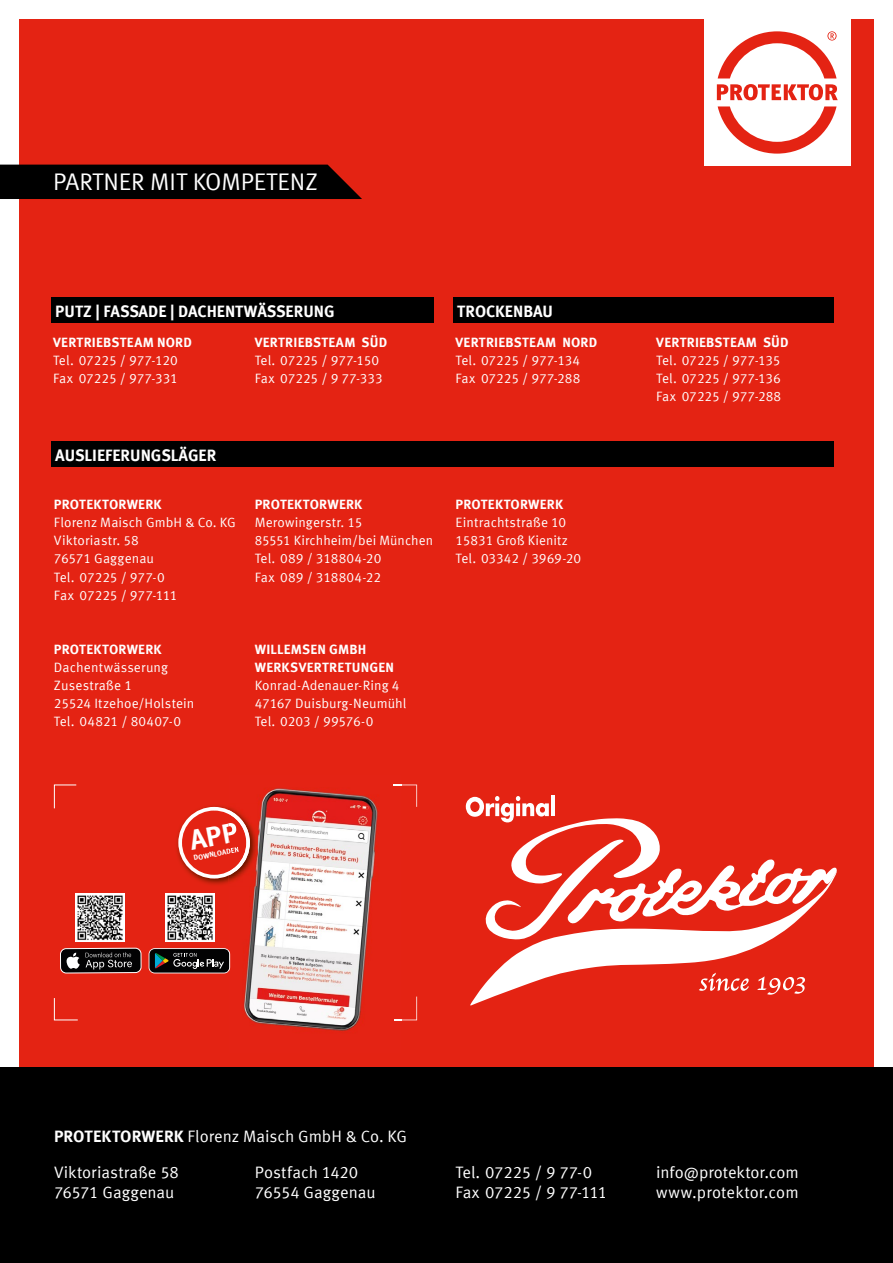
<style>
.page{position:relative;width:893px;height:1263px;background:#fff}
.page>*{position:absolute;margin:0;border:0;box-sizing:border-box;transform-origin:0 0}
.t1{font:24px "Meta Offc Pro Norm";color:#fff}
.t2{font:16.5px/19.8px "Meta Offc Pro Norm";letter-spacing:-.005em;color:#fff}
.t3{font:700 16.5px "Meta Offc Pro";color:#fff}
.t4{font:13.5px/18.1px "Meta Offc Pro Norm";letter-spacing:.005em;color:#fff}
.t5{font:700 13.5px/18.1px "Meta Offc Pro";letter-spacing:.015em;color:#fff}
.t6{font:700 7.35px "Meta Offc Pro";color:#fff}
.s1{font-family:"Meta Offc Pro";font-weight:700}
</style>
<div class="page">
<div style="left:19px;top:19px;width:855px;height:1065px;background:#e42313"></div>
<div style="left:0;top:1067px;width:893px;height:196px;background:#000"></div>
<div style="left:51px;top:298px;width:383px;height:25px;background:#000"></div>
<div style="left:51px;top:441px;width:782px;height:26px;background:#000"></div>
<div style="left:453px;top:298px;width:380px;height:25px;background:#000"></div>
<div style="left:0;top:165px;width:362px;height:34px;background:#000"></div>
<hr style="left:551px;top:795px;width:4px;height:21px;background:#fff">
<svg style="left:470px;top:941px;width:335px;height:65px"></svg>
<svg style="left:466px;top:796px;width:371px;height:145px"></svg>
<svg style="left:54px;top:784px;width:23px;height:25px"></svg>
<div style="left:704px;top:19px;width:146px;height:147px;background:#fff"></div>
<svg style="left:717px;top:84px;width:121px;height:16px"></svg>
<svg style="left:718px;top:106px;width:118px;height:48px"></svg>
<svg style="left:718px;top:31px;width:118px;height:47px"></svg>
<img style="left:176px;top:806px;width:52px;height:79px">
<svg style="left:54px;top:948px;width:88px;height:73px"></svg>
<img style="left:76px;top:893px;width:48px;height:48px">
<img style="left:166px;top:893px;width:48px;height:49px">
<img style="left:228px;top:788px;width:173px;height:243px">
<svg style="left:395px;top:996px;width:22px;height:24px"></svg>
<svg style="left:393px;top:784px;width:24px;height:23px"></svg>
<svg style="left:149px;top:948px;width:81px;height:25px;background:#2f3030"></svg>
<img style="left:228px;top:950px;width:2px;height:22px">
<svg style="left:178px;top:807px;width:72px;height:71px"></svg>
<h1 class="t1" style="left:53px;top:163px;width:266px">PARTNER MIT KOMPETENZ</h1>
<p class="t3" style="left:55px;top:298px;width:281px">PUTZ | FASSADE | DACHENTWÄSSERUNG</p>
<p class="t5" style="left:53px;top:332px;width:140px">VERTRIEBSTEAM NORD</p>
<p class="t4" style="left:53px;top:350px;width:126px">Tel. 07225 / 977-120<br>Fax 07225 / 977-331</p>
<p class="t5" style="left:255px;top:332px;width:134px">VERTRIEBSTEAM SÜD</p>
<p class="t4" style="left:255px;top:350px;width:129px">Tel. 07225 / 977-150<br>Fax 07225 / 9 77-333</p>
<p class="t3" style="left:457px;top:298px;width:97px">TROCKENBAU</p>
<p class="t5" style="left:455px;top:332px;width:143px">VERTRIEBSTEAM NORD</p>
<p class="t4" style="left:455px;top:350px;width:127px">Tel. 07225 / 977-134<br>Fax 07225 / 977-288</p>
<p class="t3" style="left:55px;top:442px;width:163px">AUSLIEFERUNGSLÄGER</p>
<p class="t5" style="left:54px;top:495px;width:109px">PROTEKTORWERK</p>
<p class="t4" style="left:54px;top:513px;width:183px">Florenz Maisch GmbH &amp; Co. KG<br>Viktoriastr. 58<br>76571 Gaggenau<br>Tel. 07225 / 977-0<br>Fax 07225 / 977-111</p>
<p class="t5" style="left:54px;top:639px;width:109px">PROTEKTORWERK</p>
<p class="t4" style="left:54px;top:657px;width:142px">Dachentwässerung<br>Zusestraße 1<br>25524 Itzehoe/Holstein<br>Tel. 04821 / 80407-0</p>
<p class="t5" style="left:255px;top:495px;width:109px">PROTEKTORWERK</p>
<p class="t4" style="left:255px;top:513px;width:180px">Merowingerstr. 15<br>85551 Kirchheim/bei München<br>Tel. 089 / 318804-20<br>Fax 089 / 318804-22</p>
<p class="t5" style="left:255px;top:639px;width:141px">WILLEMSEN GMBH<br>WERKSVERTRETUNGEN</p>
<p class="t4" style="left:255px;top:675px;width:153px">Konrad-Adenauer-Ring 4<br>47167 Duisburg-Neumühl<br>Tel. 0203 / 99576-0</p>
<p class="t5" style="left:455px;top:495px;width:109px">PROTEKTORWERK</p>
<p class="t4" style="left:455px;top:513px;width:127px">Eintrachtstraße 10<br>15831 Groß Kienitz<br>Tel. 03342 / 3969-20</p>
<p class="t6" style="left:193px;top:852px;width:47px;rotate:-11deg">DOWNLOADEN</p>
<p class="t5" style="left:656px;top:332px;width:134px">VERTRIEBSTEAM SÜD</p>
<p class="t4" style="left:656px;top:350px;width:127px;text-align:justify">Tel. 07225 / 977-135<br>Tel. 07225 / 977-136<br>Fax 07225 / 977-288</p>
<p class="t2" style="left:54px;top:1125px;width:354px"><span class="s1">PROTEKTORWERK</span> Florenz Maisch GmbH &amp; Co. KG</p>
<p class="t2" style="left:54px;top:1161px;width:127px">Viktoriastraße 58<br>76571 Gaggenau</p>
<p class="t2" style="left:255px;top:1161px;width:122px">Postfach 1420<br>76554 Gaggenau</p>
<p class="t2" style="left:455px;top:1161px;width:153px">Tel. 07225 / 9 77-0<br>Fax 07225 / 9 77-111</p>
<p class="t2" style="left:656px;top:1161px;width:144px">info@protektor.com www.protektor.com</p>
</div>
